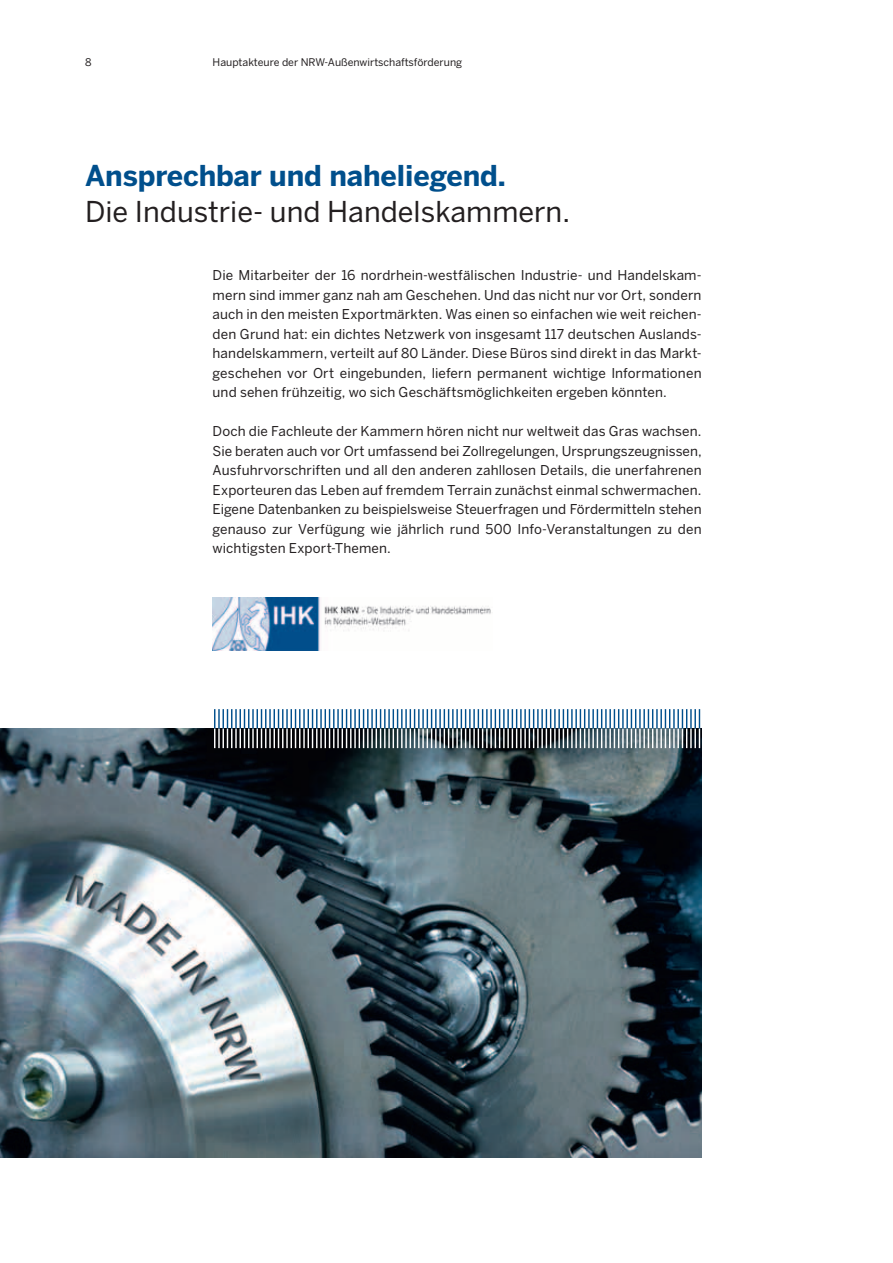
<style>
.page{position:relative;width:893px;height:1263px;background:#fff}
.page>*{position:absolute;margin:0;border:0;box-sizing:border-box;transform-origin:0 0}
.t1{font:28.5px "Benton Sans";color:#231f20}
.t2{font:700 28.5px "Benton Sans";letter-spacing:-.005em;color:#004f8c}
.t3{font:13.5px/19.5px "Benton Sans";letter-spacing:.01em;color:#231f20;text-align:justify}
.t4{font:10.5px "Benton Sans";color:#231f20}
</style>
<div class="page">
<img style="left:0;top:729px;width:702px;height:429px">
<img style="left:213px;top:598px;width:278px;height:53px">
<svg style="left:214px;top:709px;width:486px;height:39px"></svg>
<p class="t4" style="left:85px;top:56px;width:8px">8</p>
<p class="t4" style="left:213px;top:56px;width:251px">Hauptakteure der NRW-Außenwirtschaftsförderung</p>
<h1 class="t2" style="left:85px;top:158px;width:422px">Ansprechbar und naheliegend.</h1>
<h1 class="t1" style="left:85px;top:194px;width:487px">Die Industrie- und Handelskammern.</h1>
<p class="t3" style="left:213px;top:265px;width:490px">Die Mitarbeiter der 16 nordrhein-westfälischen Industrie- und Handelskam&shy;mern sind immer ganz nah am Geschehen. Und das nicht nur vor Ort, sondern auch in den meisten Exportmärkten. Was einen so einfachen wie weit reichen&shy;den Grund hat: ein dichtes Netzwerk von insgesamt 117 deutschen Auslands&shy;handelskammern, verteilt auf 80 Länder. Diese Büros sind direkt in das Markt&shy;geschehen vor Ort eingebunden, liefern permanent wichtige Informationen und sehen frühzeitig, wo sich Geschäftsmöglichkeiten ergeben könnten.</p>
<p class="t3" style="left:213px;top:421px;width:491px">Doch die Fachleute der Kammern hören nicht nur weltweit das Gras wachsen.<br>Sie beraten auch vor Ort umfassend bei Zollregelungen, Ursprungszeugnissen, Ausfuhrvorschriften und all den anderen zahllosen Details, die unerfahrenen Exporteuren das Leben auf fremdem Terrain zunächst einmal schwermachen.<br>Eigene Datenbanken zu beispielsweise Steuerfragen und Fördermitteln stehen genauso zur Verfügung wie jährlich rund 500 Info-Veranstaltungen zu den wichtigsten Export-Themen.</p>
</div>
